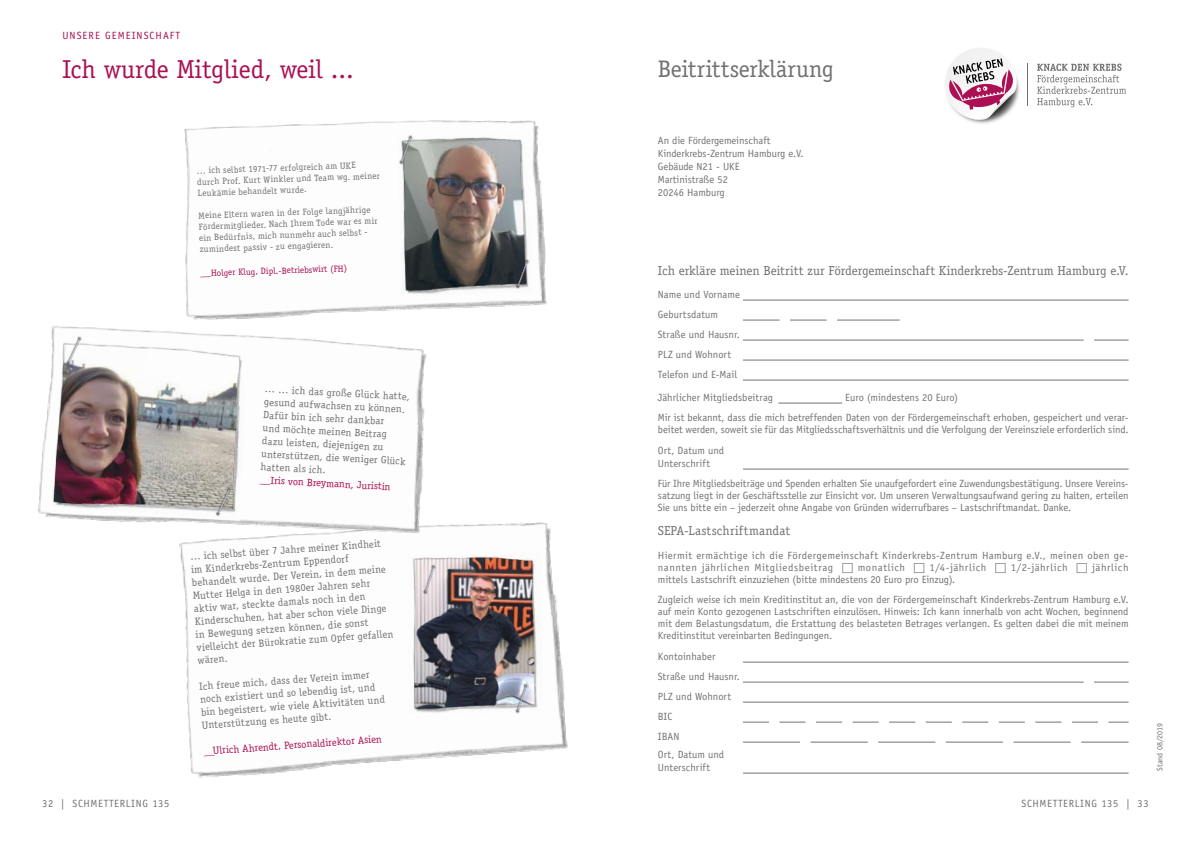
<style>
.page{position:relative;width:1191px;height:842px;background:#fff}
.page>*{position:absolute;margin:0;border:0;box-sizing:border-box;transform-origin:0 0}
.t1{font:26px "Officina Serif Std";color:#ab1054}
.t2{font:24px "Officina Serif Std";letter-spacing:-.005em;color:#727271}
.t3{font:13px "Officina Serif Std";color:#727271}
.t4{font:10.5px/20px "Officina Sans Std";color:#727271}
.t5{font:10.5px/13px "Officina Serif Std";color:#727271}
.t6{font:10.5px/12px "Officina Sans Std";letter-spacing:.03em;color:#727271}
.t7{font:10.5px "Officina Sans Std";letter-spacing:.06em;color:#727271}
.t8{font:10.5px "Officina Serif Std";color:#ab1054}
.t9{font:10.5px "Officina Sans Std";letter-spacing:.045em;color:#727271}
.t10{font:10.5px "Officina Sans Std";letter-spacing:.1em;color:#ab1054}
.t11{font:10.5px "Officina Sans Std";letter-spacing:.05em;color:#727271}
.t12{font:9.1px/11.2px "Officina Serif Std";color:#727271}
.t13{font:9.1px "Officina Serif Std";color:#ab1054}
.t14{font:8px "Officina Sans Std";color:#727271}
.s1{font-family:"Officina Sans Std";font-size:10.5px}
.s2{font-family:"Officina Sans Std";color:#ab1054}
.s3{color:#ab1054}
.s4{font-family:"Officina Sans Std"}
</style>
<div class="page">
<hr style="left:743px;top:300px;width:385px;height:1px;background:#727271">
<hr style="left:743px;top:320px;width:36px;height:1px;background:#727271">
<hr style="left:790px;top:320px;width:36px;height:1px;background:#727271">
<hr style="left:837px;top:320px;width:62px;height:1px;background:#727271">
<hr style="left:743px;top:340px;width:340px;height:1px;background:#727271">
<hr style="left:1094px;top:340px;width:34px;height:1px;background:#727271">
<hr style="left:743px;top:360px;width:385px;height:1px;background:#727271">
<hr style="left:743px;top:380px;width:385px;height:1px;background:#727271">
<hr style="left:778px;top:403px;width:64px;height:1px;background:#727271">
<hr style="left:743px;top:469px;width:385px;height:1px;background:#727271">
<hr style="left:743px;top:662px;width:385px;height:1px;background:#727271">
<hr style="left:743px;top:682px;width:340px;height:1px;background:#727271">
<hr style="left:1094px;top:682px;width:34px;height:1px;background:#727271">
<hr style="left:743px;top:702px;width:385px;height:1px;background:#727271">
<svg style="left:743px;top:722px;width:26px;height:1px"></svg>
<svg style="left:779px;top:722px;width:26px;height:1px"></svg>
<svg style="left:816px;top:722px;width:26px;height:1px"></svg>
<svg style="left:852px;top:722px;width:26px;height:1px"></svg>
<svg style="left:889px;top:722px;width:26px;height:1px"></svg>
<svg style="left:925px;top:722px;width:26px;height:1px"></svg>
<svg style="left:962px;top:722px;width:26px;height:1px"></svg>
<svg style="left:998px;top:722px;width:26px;height:1px"></svg>
<svg style="left:1035px;top:722px;width:26px;height:1px"></svg>
<svg style="left:1072px;top:722px;width:26px;height:1px"></svg>
<svg style="left:1108px;top:722px;width:20px;height:1px"></svg>
<hr style="left:743px;top:742px;width:57px;height:1px;background:#727271">
<hr style="left:810px;top:742px;width:57px;height:1px;background:#727271">
<hr style="left:878px;top:742px;width:57px;height:1px;background:#727271">
<hr style="left:946px;top:742px;width:57px;height:1px;background:#727271">
<hr style="left:1013px;top:742px;width:57px;height:1px;background:#727271">
<hr style="left:1081px;top:742px;width:47px;height:1px;background:#727271">
<hr style="left:743px;top:773px;width:385px;height:1px;background:#727271">
<img style="left:967px;top:75px;width:52px;height:49px">
<svg style="left:945px;top:48px;width:71px;height:72px"></svg>
<svg style="left:1037px;top:64px;width:89px;height:43px"></svg>
<hr style="left:1027px;top:63px;width:1px;height:43px;background:#727271">
<img style="left:184px;top:120px;width:363px;height:194px">
<img style="left:392px;top:127px;width:144px;height:172px">
<img style="left:390px;top:130px;width:27px;height:41px">
<img style="left:507px;top:254px;width:26px;height:41px">
<img style="left:180px;top:522px;width:388px;height:256px">
<img style="left:403px;top:547px;width:142px;height:170px">
<img style="left:415px;top:560px;width:25px;height:40px">
<img style="left:507px;top:679px;width:25px;height:40px">
<img style="left:38px;top:314px;width:400px;height:235px">
<img style="left:49px;top:339px;width:200px;height:182px">
<img style="left:57px;top:331px;width:29px;height:40px">
<img style="left:207px;top:482px;width:29px;height:40px">
<p class="t10" style="left:62px;top:29px;width:119px">UNSERE GEMEINSCHAFT</p>
<h1 class="t1" style="left:62px;top:54px;width:293px">Ich wurde Mitglied, weil ...</h1>
<h2 class="t2" style="left:658px;top:55px;width:177px">Beitrittserklärung</h2>
<p class="t12" style="left:197px;top:165px;width:184px;rotate:-2deg">… ich selbst 1971-77 erfolgreich am UKE durch Prof. Kurt Winkler und Team wg. meiner<br>Leukämie behandelt wurde.</p>
<p class="t12" style="left:198px;top:210px;width:180px;rotate:-2deg">Meine Eltern waren in der Folge langjährige Fördermitglieder. Nach Ihrem Tode war es mir ein Bedürfnis, mich nunmehr auch selbst - zumindest passiv - zu engagieren.</p>
<p class="t13" style="left:200px;top:268px;width:148px;rotate:-2deg"><span class="s1">_</span>Holger Klug, Dipl.-Betriebswirt (FH)</p>
<p class="t5" style="left:265px;top:382px;width:147px;rotate:3deg">… … ich das große Glück hatte, gesund aufwachsen zu können.<br>Dafür bin ich sehr dankbar<br>und möchte meinen Beitrag dazu leisten, diejenigen zu unterstützen, die weniger Glück hatten als ich.<br><span class="s2">_</span><span class="s3">Iris von Breymann, Juristin</span></p>
<p class="t5" style="left:190px;top:550px;width:199px;rotate:-4deg">… ich selbst über 7 Jahre meiner Kindheit im Kinderkrebs-Zentrum Eppendorf behandelt wurde. Der Verein, in dem meine Mutter Helga in den 1980er Jahren sehr aktiv war, steckte damals noch in den Kinderschuhen, hat aber schon viele Dinge in Bewegung setzen können, die sonst vielleicht der Bürokratie zum Opfer gefallen wären.</p>
<p class="t5" style="left:199px;top:680px;width:186px;rotate:-4deg">Ich freue mich, dass der Verein immer noch existiert und so lebendig ist, und bin begeistert, wie viele Aktivitäten und Unterstützung es heute gibt.</p>
<p class="t8" style="left:203px;top:745px;width:180px;rotate:-4deg"><span class="s4">_</span>Ulrich Ahrendt, Personaldirektor Asien</p>
<p class="t4" style="left:658px;top:134px;width:147px;line-height:13px">An die Fördergemeinschaft<br>Kinderkrebs-Zentrum Hamburg e.V.<br>Gebäude N21 - UKE<br>Martinistraße 52<br>20246 Hamburg</p>
<p class="t3" style="left:658px;top:263px;width:472px">Ich erkläre meinen Beitritt zur Fördergemeinschaft Kinderkrebs-Zentrum Hamburg e.V.</p>
<p class="t4" style="left:658px;top:284px;width:84px">Name und Vorname<br>Geburtsdatum<br>Straße und Hausnr.<br>PLZ und Wohnort<br>Telefon und E-Mail</p>
<p class="t4" style="left:658px;top:387px;width:117px">Jährlicher Mitgliedsbeitrag</p>
<p class="t4" style="left:658px;top:387px;width:472px;text-indent:187px">Euro (mindestens 20 Euro)<br>Mir ist bekannt, dass die mich betreffenden Daten von der Fördergemeinschaft erhoben, gespeichert und verar-</p>
<p class="t4" style="left:658px;top:419px;width:472px;line-height:21px">beitet werden, soweit sie für das Mitgliedsschaftsverhältnis und die Verfolgung der Vereinsziele erforderlich sind.<br>Ort, Datum und</p>
<p class="t4" style="left:658px;top:453px;width:472px">Unterschrift<br>Für Ihre Mitgliedsbeiträge und Spenden erhalten Sie unaufgefordert eine Zuwendungsbestätigung. Unsere Vereins-</p>
<p class="t4" style="left:658px;top:489px;width:472px;line-height:12px">satzung liegt in der Geschäftsstelle zur Einsicht vor. Um unseren Verwaltungsaufwand gering zu halten, erteilen<br>Sie uns bitte ein – jederzeit ohne Angabe von Gründen widerrufbares – Lastschriftmandat. Danke.</p>
<p class="t3" style="left:658px;top:523px;width:134px">SEPA-Lastschriftmandat</p>
<p class="t6" style="left:658px;top:549px;width:472px">Hiermit ermächtige ich die Fördergemeinschaft Kinderkrebs-Zentrum Hamburg e.V., meinen oben ge&shy;nannten jährlichen Mitgliedsbeitrag</p>
<p class="t11" style="left:857px;top:561px;width:49px">monatlich</p>
<p class="t9" style="left:929px;top:561px;width:58px">1/4-jährlich</p>
<p class="t9" style="left:1010px;top:561px;width:58px">1/2-jährlich</p>
<p class="t9" style="left:1092px;top:561px;width:38px">jährlich</p>
<p class="t4" style="left:658px;top:569px;width:472px">mittels Lastschrift einzuziehen (bitte mindestens 20 Euro pro Einzug).<br>Zugleich weise ich mein Kreditinstitut an, die von der Fördergemeinschaft Kinderkrebs-Zentrum Hamburg e.V.</p>
<p class="t4" style="left:658px;top:605px;width:472px;line-height:12px;text-align:justify">auf mein Konto gezogenen Lastschriften einzulösen. Hinweis: Ich kann innerhalb von acht Wochen, beginnend mit dem Belastungsdatum, die Erstattung des belasteten Betrages verlangen. Es gelten dabei die mit meinem Kreditinstitut vereinbarten Bedingungen.</p>
<p class="t4" style="left:658px;top:646px;width:84px">Kontoinhaber<br>Straße und Hausnr.<br>PLZ und Wohnort<br>BIC<br>IBAN</p>
<p class="t4" style="left:658px;top:748px;width:68px;line-height:13px">Ort, Datum und<br>Unterschrift</p>
<p class="t14" style="left:1155px;top:771px;width:49px;rotate:-90deg">Stand 08/2019</p>
<p class="t7" style="left:42px;top:797px;width:129px">32 | SCHMETTERLING 135</p>
<p class="t7" style="left:1021px;top:797px;width:129px">SCHMETTERLING 135 | 33</p>
</div>
